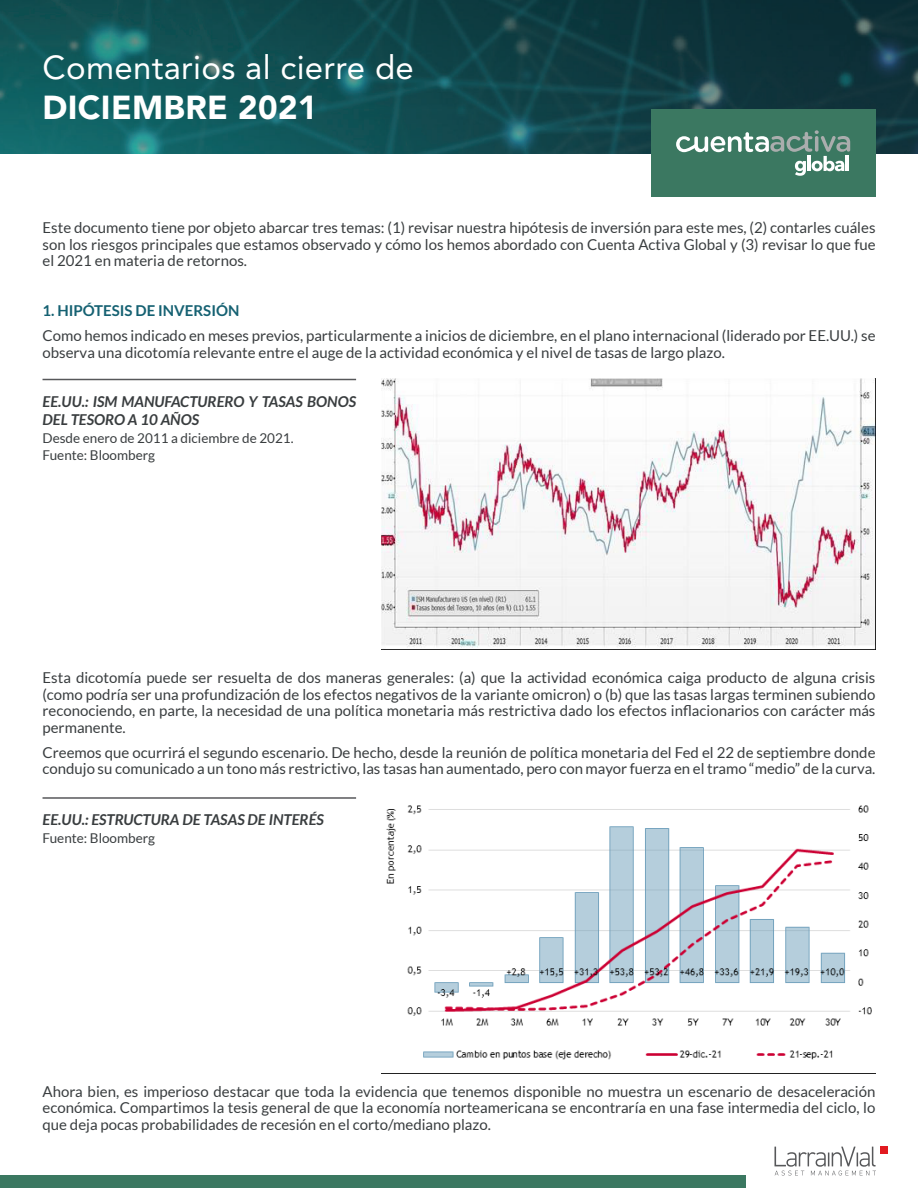
<style>
.page{position:relative;width:918px;height:1188px;background:#fff}
.page>*{position:absolute;margin:0;border:0;box-sizing:border-box;transform-origin:0 0}
.t1{font:33px "Avenir LT Std";letter-spacing:.01em;color:#fff}
.t2{font:900 33px "Avenir LT Std";letter-spacing:.01em;color:#fff}
.t3{font:15px/16.5px "Lato";color:#393d3f;text-align:justify}
.t4{font:italic 700 15px/18px "Lato";color:#393d3f}
.t5{font:700 15px "Lato";color:#156172}
.t6{font:13.5px "Lato";color:#393d3f}
</style>
<div class="page">
<img style="left:0;top:0;width:918px;height:153px">
<div style="left:0;top:1176px;width:745px;height:12px;background:#3b7861"></div>
<div style="left:880px;top:1147px;width:8px;height:7px;background:#e21a21"></div>
<svg style="left:774px;top:1147px;width:102px;height:29px"></svg>
<div style="left:651px;top:109px;width:224px;height:88px;background:#3b7861"></div>
<svg style="left:676px;top:130px;width:174px;height:46px"></svg>
<hr style="left:846px;top:156px;width:3px;height:15px;background:#fff">
<hr style="left:43px;top:379px;width:313px;height:1px;background:#57585a">
<hr style="left:43px;top:797px;width:313px;height:2px;background:#57585a">
<img style="left:381px;top:379px;width:494px;height:271px">
<img style="left:381px;top:805px;width:494px;height:269px">
<p class="t1" style="left:43px;top:48px;width:373px">Comentarios al cierre de</p>
<p class="t2" style="left:43px;top:87px;width:276px">DICIEMBRE 2021</p>
<p class="t3" style="left:43px;top:220px;width:835px">Este documento tiene por objeto abarcar tres temas: (1) revisar nuestra hipótesis de inversión para este mes, (2) contarles cuáles son los riesgos principales que estamos observado y cómo los hemos abordado con Cuenta Activa Global y (3) revisar lo que fue el 2021 en materia de retornos.</p>
<p class="t5" style="left:43px;top:302px;width:198px">1. HIPÓTESIS DE INVERSIÓN</p>
<p class="t3" style="left:43px;top:328px;width:835px">Como hemos indicado en meses previos, particularmente a inicios de diciembre, en el plano internacional (liderado por EE.UU.) se observa una dicotomía relevante entre el auge de la actividad económica y el nivel de tasas de largo plazo.</p>
<p class="t4" style="left:43px;top:393px;width:315px">EE.UU.: ISM MANUFACTURERO Y TASAS BONOS<br>DEL TESORO A 10 AÑOS</p>
<p class="t6" style="left:43px;top:430px;width:253px">Desde enero de 2011 a diciembre de 2021.</p>
<p class="t6" style="left:43px;top:448px;width:114px">Fuente: Bloomberg</p>
<p class="t3" style="left:43px;top:670px;width:835px">Esta dicotomía puede ser resuelta de dos maneras generales: (a) que la actividad económica caiga producto de alguna crisis (como podría ser una profundización de los efectos negativos de la variante omicron) o (b) que las tasas largas terminen subiendo reconociendo, en parte, la necesidad de una política monetaria más restrictiva dado los efectos inflacionarios con carácter más permanente.</p>
<p class="t3" style="left:43px;top:744px;width:835px">Creemos que ocurrirá el segundo escenario. De hecho, desde la reunión de política monetaria del Fed el 22 de septiembre donde condujo su comunicado a un tono más restrictivo, las tasas han aumentado, pero con mayor fuerza en el tramo “medio” de la curva.</p>
<p class="t4" style="left:43px;top:811px;width:283px">EE.UU.: ESTRUCTURA DE TASAS DE INTERÉS</p>
<p class="t6" style="left:43px;top:831px;width:114px">Fuente: Bloomberg</p>
<p class="t3" style="left:43px;top:1083px;width:834px">Ahora bien, es imperioso destacar que toda la evidencia que tenemos disponible no muestra un escenario de desaceleración económica. Compartimos la tesis general de que la economía norteamericana se encontraría en una fase intermedia del ciclo, lo que deja pocas probabilidades de recesión en el corto/mediano plazo.</p>
</div>
